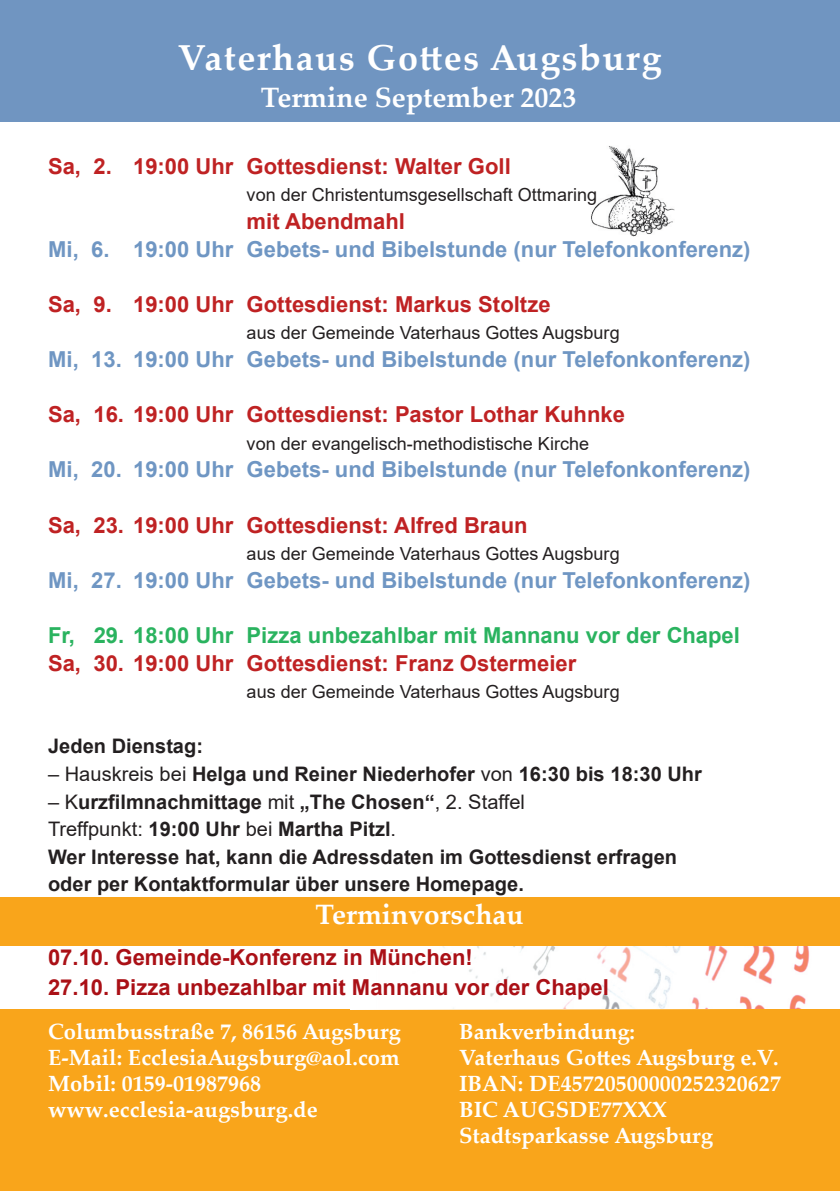
<style>
.page{position:relative;width:840px;height:1191px;background:#fff}
.page>*{position:absolute;margin:0;border:0;box-sizing:border-box;transform-origin:0 0}
.t1{font:700 36px "Palatino Linotype";letter-spacing:.04em;color:#fff}
.t2{font:700 28px "Palatino Linotype";color:#fff}
.t3{font:700 22px "Arial";color:#6f96c3}
.t4{font:700 22px "Arial";color:#bf2223}
.t5{font:700 22px/26px "Palatino Linotype";color:#fff}
.t6{font:700 22px/30px "Arial";color:#aa1016}
.t7{font:700 22px "Arial";color:#2ab35f}
.t8{font:700 20px/27.6px "Arial";color:#231f20}
.t9{font:18px "Arial";color:#231f20}
.s1{font-weight:400}
</style>
<div class="page">
<img style="left:747px;top:946px;width:63px;height:63px">
<div style="left:0;top:1009px;width:839px;height:182px;background:#f9a51b"></div>
<img style="left:591px;top:146px;width:83px;height:90px">
<div style="left:0;top:0;width:839px;height:121px;background:#7095c1"></div>
<div style="left:0;top:897px;width:839px;height:49px;background:#f9a51b"></div>
<h1 class="t1" style="left:178px;top:44px;width:484px">Vaterhaus Gottes Augsburg</h1>
<h2 class="t2" style="left:261px;top:87px;width:317px">Termine September 2023</h2>
<p class="t4" style="left:48px;top:154px;width:464px">Sa, 2. 19:00 Uhr Gottesdienst: Walter Goll</p>
<p class="t9" style="left:246px;top:185px;width:352px">von der Christentumsgesellschaft Ottmaring</p>
<p class="t4" style="left:246px;top:209px;width:160px">mit Abendmahl</p>
<p class="t3" style="left:48px;top:237px;width:703px">Mi, 6. 19:00 Uhr Gebets- und Bibelstunde (nur Telefonkonferenz)</p>
<p class="t4" style="left:48px;top:292px;width:504px">Sa, 9. 19:00 Uhr Gottesdienst: Markus Stoltze</p>
<p class="t9" style="left:246px;top:323px;width:374px">aus der Gemeinde Vaterhaus Gottes Augsburg</p>
<p class="t3" style="left:48px;top:347px;width:703px">Mi, 13. 19:00 Uhr Gebets- und Bibelstunde (nur Telefonkonferenz)</p>
<p class="t4" style="left:48px;top:402px;width:578px">Sa, 16. 19:00 Uhr Gottesdienst: Pastor Lothar Kuhnke</p>
<p class="t9" style="left:246px;top:433px;width:344px">von der evangelisch-methodistische Kirche</p>
<p class="t3" style="left:48px;top:457px;width:703px">Mi, 20. 19:00 Uhr Gebets- und Bibelstunde (nur Telefonkonferenz)</p>
<p class="t4" style="left:48px;top:512px;width:481px">Sa, 23. 19:00 Uhr Gottesdienst: Alfred Braun</p>
<p class="t9" style="left:246px;top:544px;width:374px">aus der Gemeinde Vaterhaus Gottes Augsburg</p>
<p class="t3" style="left:48px;top:568px;width:703px">Mi, 27. 19:00 Uhr Gebets- und Bibelstunde (nur Telefonkonferenz)</p>
<p class="t7" style="left:48px;top:623px;width:693px">Fr, 29. 18:00 Uhr Pizza unbezahlbar mit Mannanu vor der Chapel</p>
<p class="t4" style="left:48px;top:650px;width:529px">Sa, 30. 19:00 Uhr Gottesdienst: Franz Ostermeier</p>
<p class="t9" style="left:246px;top:682px;width:374px">aus der Gemeinde Vaterhaus Gottes Augsburg</p>
<p class="t8" style="left:48px;top:732px;width:156px">Jeden Dienstag:</p>
<p class="t8" style="left:48px;top:760px;width:655px"><span class="s1">– Hauskreis bei</span> Helga und Reiner Niederhofer <span class="s1">von</span> 16:30 bis 18:30 Uhr</p>
<p class="t8" style="left:48px;top:788px;width:630px"><span class="s1">– K</span>urzfilmnachmittage <span class="s1">mit</span> „The Chosen“<span class="s1">, 2. Staffel<br>Treffpunkt:</span> 19:00 Uhr <span class="s1">bei</span> Martha Pitzl<span class="s1">.<br></span>Wer Interesse hat, kann die Adressdaten im Gottesdienst erfragen oder per Kontaktformular über unsere Homepage.</p>
<h2 class="t2" style="left:315px;top:903px;width:209px">Terminvorschau</h2>
<p class="t6" style="left:48px;top:942px;width:562px">07.10. Gemeinde-Konferenz in München!<br>27.10. Pizza unbezahlbar mit Mannanu vor der Chapel</p>
<p class="t5" style="left:48px;top:1021px;width:354px">Columbusstraße 7, 86156 Augsburg<br>E‑Mail: EcclesiaAugsburg@aol.com<br>Mobil: 0159‑01987968 www.ecclesia‑augsburg.de</p>
<p class="t5" style="left:459px;top:1021px;width:323px">Bankverbindung:<br>Vaterhaus Gottes Augsburg e.V.<br>IBAN: DE45720500000252320627<br>BIC AUGSDE77XXX<br>Stadtsparkasse Augsburg</p>
</div>
